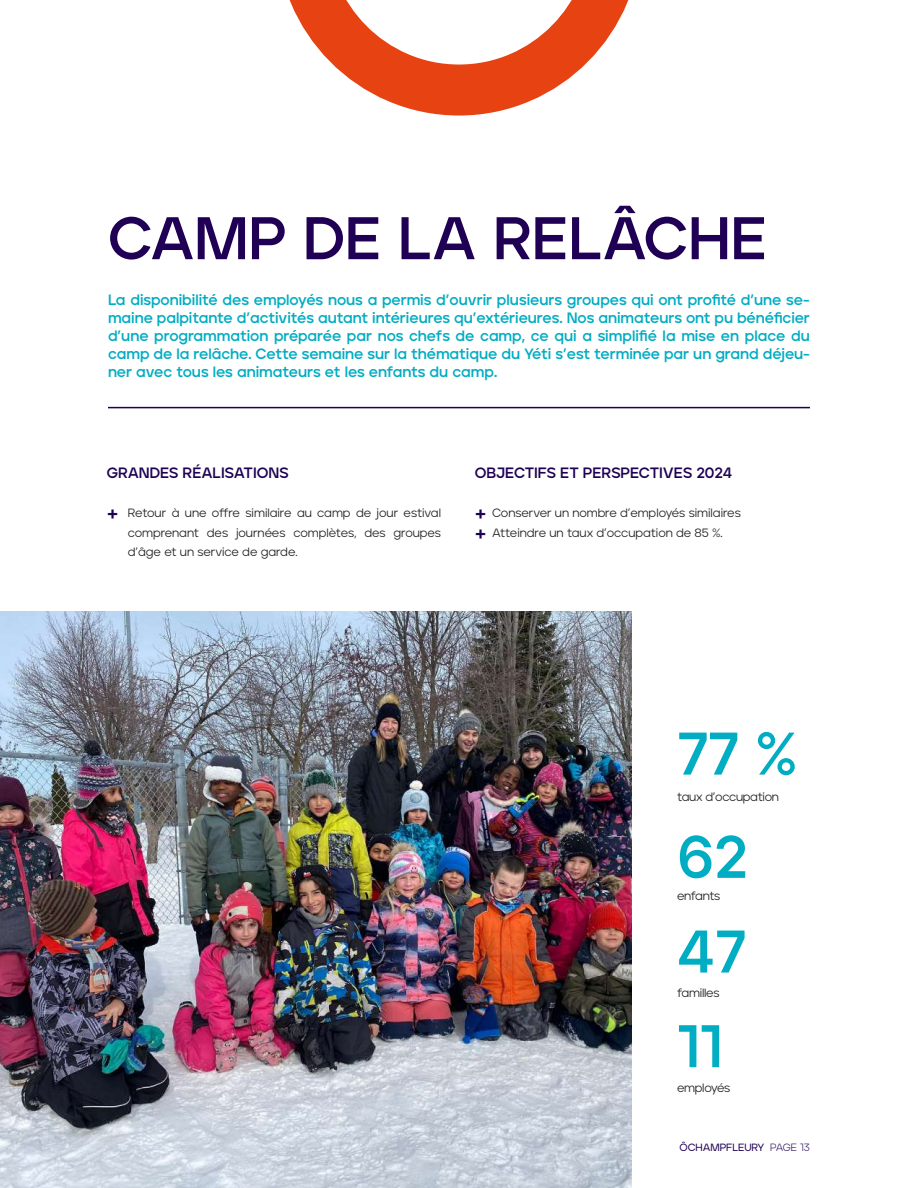
<style>
.page{position:relative;width:918px;height:1188px;background:#fff}
.page>*{position:absolute;margin:0;border:0;box-sizing:border-box;transform-origin:0 0}
.t1{font:700 60px "Jeko";color:#1f0054}
.t2{font:700 60px/103.2px "Jeko";color:#00adc2}
.t3{font:700 15px/18px "Jeko";letter-spacing:-.005em;color:#00adc2;text-align:justify}
.t4{font:700 15px "Jeko";color:#1f0054}
.t5{font:12px/19.5px "Jeko";letter-spacing:-.01em;color:#231f20;text-align:justify}
.t6{font:12px "Jeko";letter-spacing:-.035em;color:#231f20}
.t7{font:500 10.5px "Jeko";color:#1f0054}
.s1{font-weight:700;font-size:20.85px;color:#1f0054}
.s2{font-weight:300}
</style>
<div class="page">
<svg style="left:289px;top:0;width:340px;height:116px"></svg>
<hr style="left:108px;top:407px;width:702px;height:1px;background:#1f0054">
<img style="left:0;top:611px;width:632px;height:577px">
<h1 class="t1" style="left:108px;top:202px;width:661px">CAMP DE LA RELÂCHE</h1>
<p class="t3" style="left:108px;top:291px;width:704px">La disponibilité des employés nous a permis d’ouvrir plusieurs groupes qui ont profité d’une se&shy;maine palpitante d’activités autant intérieures qu’extérieures. Nos animateurs ont pu bénéficier d’une programmation préparée par nos chefs de camp, ce qui a simplifié la mise en place du camp de la relâche. Cette semaine sur la thématique du Yéti s’est terminée par un grand déjeu&shy;ner avec tous les animateurs et les enfants du camp.</p>
<p class="t4" style="left:107px;top:464px;width:183px">GRANDES RÉALISATIONS</p>
<p class="t5" style="left:128px;top:503px;width:315px;text-indent:-21px"><span class="s1">+</span> Retour à une offre similaire au camp de jour estival comprenant des journées complètes, des groupes d’âge et un service de garde.</p>
<p class="t4" style="left:475px;top:464px;width:259px">OBJECTIFS ET PERSPECTIVES 2024</p>
<p class="t5" style="left:475px;top:503px;width:268px"><span class="s1">+</span> Conserver un nombre d’employés similaires <span class="s1">+</span> Atteindre un taux d’occupation de 85 %.</p>
<h1 class="t2" style="left:677px;top:701px;width:122px">77 %<br>62</h1>
<p class="t5" style="left:677px;top:788px;width:104px">taux d’occupation</p>
<p class="t6" style="left:677px;top:889px;width:45px">enfants</p>
<h1 class="t2" style="left:677px;top:904px;width:70px;line-height:94.7px">47<br>11</h1>
<p class="t5" style="left:677px;top:983px;width:44px">familles</p>
<p class="t5" style="left:677px;top:1078px;width:55px">employés</p>
<p class="t7" style="left:679px;top:1141px;width:132px">ÔCHAMPFLEURY <span class="s2">PAGE 13</span></p>
</div>
